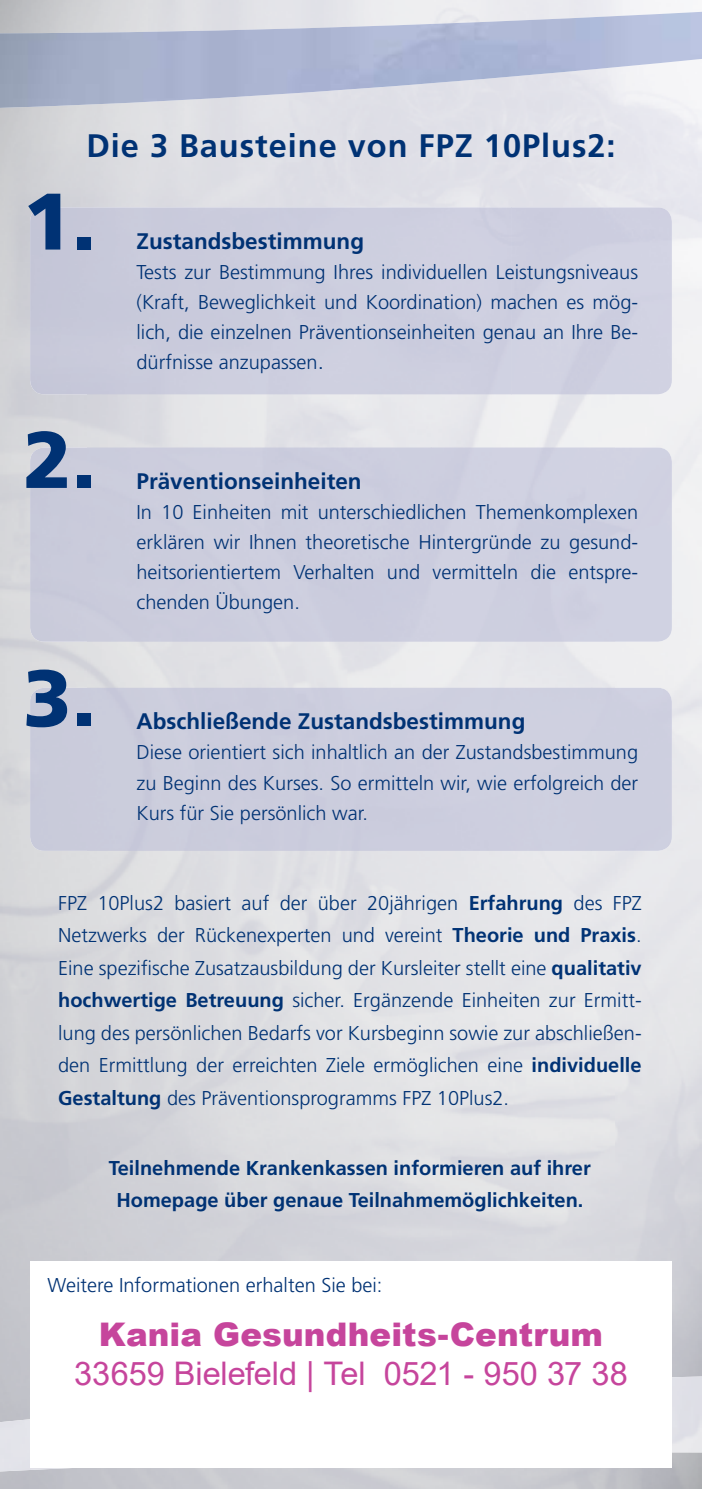
<style>
.page{position:relative;width:702px;height:1489px;background:#fff}
.page>*{position:absolute;margin:0;border:0;box-sizing:border-box;transform-origin:0 0}
.t1{font:900 80px "Frutiger LT";color:#003274}
.t2{font:32.5px "Arial";letter-spacing:-.005em;color:#c6459c}
.t3{font:700 32.5px "Frutiger LT";letter-spacing:.03em;color:#003274}
.t4{font:900 32.5px "Arial";letter-spacing:.005em;color:#c6459c}
.t5{font:700 22.5px "Frutiger LT";color:#003274}
.t6{font:300 20px/30px "Frutiger LT";color:#003274;text-align:justify}
.t7{font:700 20px/32.5px "Frutiger LT";color:#003274;text-align:center}
.s1{font-size:22.5px}
.s2{font-weight:700}
</style>
<div class="page">
<img style="left:614px;top:262px;width:88px;height:1051px">
<div style="left:30px;top:207px;width:641px;height:187px;background:#cccddf"></div>
<div style="left:30px;top:447px;width:641px;height:194px;background:#cccede"></div>
<div style="left:30px;top:687px;width:641px;height:163px;background:#cccdde"></div>
<div style="left:30px;top:1261px;width:641px;height:206px;background:#fff"></div>
<h2 class="t3" style="left:86px;top:127px;width:530px">Die 3 Bausteine von FPZ 10Plus2:</h2>
<h1 class="t1" style="left:23px;top:173px;width:75px">1.</h1>
<h1 class="t1" style="left:23px;top:411px;width:75px">2.</h1>
<h1 class="t1" style="left:23px;top:650px;width:75px">3.</h1>
<p class="t5" style="left:136px;top:228px;width:229px">Zustandsbestimmung</p>
<p class="t6" style="left:136px;top:257px;width:503px">Tests zur Bestimmung Ihres individuellen Leistungsniveaus (Kraft, Beweglichkeit und Koordination) machen es mög&shy;lich, die einzelnen Präventionseinheiten genau an Ihre Be&shy;dürfnisse anzupassen<span class="s1">.</span></p>
<p class="t5" style="left:136px;top:468px;width:227px">Präventionseinheiten</p>
<p class="t6" style="left:136px;top:497px;width:503px">In 10 Einheiten mit unterschiedlichen Themenkomplexen erklären wir Ihnen theoretische Hintergründe zu gesund&shy;heitsorientiertem Verhalten und vermitteln die entspre&shy;chenden Übungen.</p>
<p class="t5" style="left:136px;top:708px;width:390px">Abschließende Zustandsbestimmung</p>
<p class="t6" style="left:136px;top:737px;width:503px">Diese orientiert sich inhaltlich an der Zustandsbestimmung zu Beginn des Kurses. So ermitteln wir, wie erfolgreich der Kurs für Sie persönlich war.</p>
<p class="t6" style="left:58px;top:886px;width:585px;line-height:32.5px">FPZ 10Plus2 basiert auf der über 20jährigen <span class="s2">Erfahrung</span> des FPZ Netzwerks der Rückenexperten und vereint <span class="s2">Theorie und Praxis</span>.<br>Eine spezifische Zusatzausbildung der Kursleiter stellt eine <span class="s2">qualitativ hochwertige Betreuung</span> sicher. Ergänzende Einheiten zur Ermitt&shy;lung des persönlichen Bedarfs vor Kursbeginn sowie zur abschließen&shy;den Ermittlung der erreichten Ziele ermöglichen eine <span class="s2">individuelle Gestaltung</span> des Präventionsprogramms FPZ 10Plus2.</p>
<p class="t7" style="left:109px;top:1151px;width:483px">Teilnehmende Krankenkassen informieren auf ihrer<br>Homepage über genaue Teilnahmemöglichkeiten.</p>
<p class="t6" style="left:47px;top:1270px;width:336px">Weitere Informationen erhalten Sie bei:</p>
<h2 class="t4" style="left:99px;top:1310px;width:505px">Kania Gesundheits-Centrum</h2>
<h2 class="t2" style="left:74px;top:1350px;width:555px">33659 Bielefeld | Tel 0521 - 950 37 38</h2>
</div>
